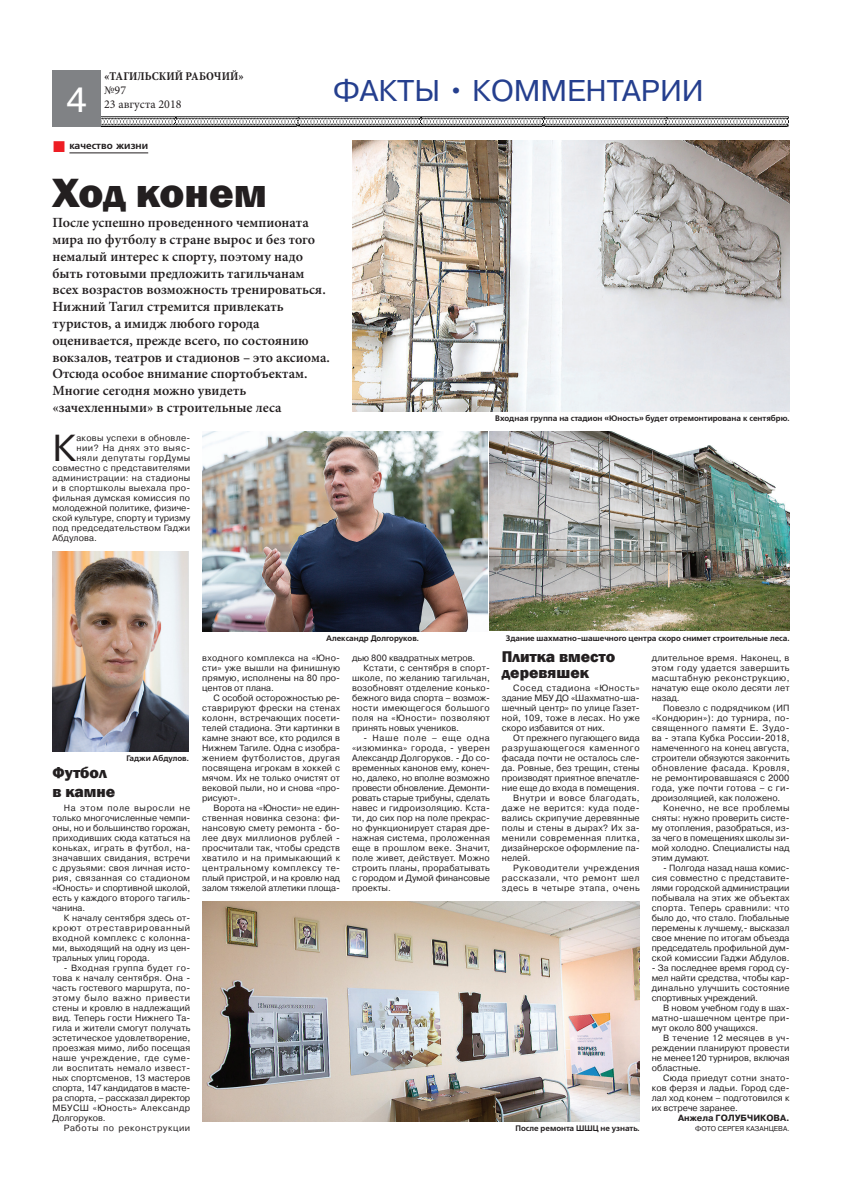
<style>
.page{position:relative;width:842px;height:1191px;background:#fff}
.page>*{position:absolute;margin:0;border:0;box-sizing:border-box;transform-origin:0 0}
.ЗАГОЛОВОК_30{font:800 42px "Franklin Gothic";color:#231f20}
.ОСНОВНОЙ{font:37.6px "Pragmatica C";color:#231f20}
.t1{font:35px "Pragmatica C";color:#fff}
.ТЕМА_ПОЛОСЫ{font:30px "Pragmatica C";color:#253f8e}
.ЗАГОЛОВОК_12{font:800 16px/16px "Franklin Gothic";color:#231f20}
.ПОДЗАГОЛОВОК{font:600 14px/16.8px "Minion Pro";color:#231f20}
.КОЛОНТИТУЛ{font:700 condensed 12px "Minion Pro";color:#231f20}
.КОЛОНТИТУЛ_-_НОМЕР_И{font:12px "Minion Pro";color:#231f20}
.t2{font:700 10px "Free Set C";color:#231f20}
.ОСНОВНОЙ-2{font:9px/10px "Pragmatica C";letter-spacing:.01em;color:#231f20;text-align:justify}
.ОСНОВНОЙ-3{font:9px "Pragmatica C";letter-spacing:.04em;color:#231f20}
.ОСНОВНОЙ-4{font:9px "Pragmatica C";letter-spacing:.035em;color:#231f20}
.ОСНОВНОЙ-5{font:9px "Pragmatica C";letter-spacing:.065em;color:#231f20}
.ОСНОВНОЙ-6{font:9px "Pragmatica C";letter-spacing:.03em;color:#231f20}
.ОСНОВНОЙ-7{font:9px "Pragmatica C";letter-spacing:.05em;color:#231f20}
.ОСНОВНОЙ-8{font:9px "Pragmatica C";letter-spacing:.055em;color:#231f20}
.АТОПОДПИСЬ{font:700 9px "Pragmatica C";color:#231f20}
.ФОТОПОДПИСЬ{font:700 8px "Free Set C";color:#231f20}
.КАЗАНЦЕВ-АНТОНОВ{font:7px "Pragmatica C";color:#231f20}
</style>
<div class="page">
<svg style="left:101px;top:116px;width:688px;height:11px"></svg>
<div style="left:52px;top:71px;width:49px;height:56px;background:#808285"></div>
<hr style="left:69px;top:153px;width:79px;height:1px;background:#231f20">
<img style="left:352px;top:141px;width:437px;height:270px">
<img style="left:202px;top:431px;width:285px;height:200px">
<img style="left:490px;top:431px;width:299px;height:200px">
<img style="left:202px;top:901px;width:438px;height:220px">
<img style="left:52px;top:551px;width:137px;height:200px">
<p class="t1" style="left:67px;top:81px;width:22px">4</p>
<p class="КОЛОНТИТУЛ" style="left:104px;top:67px;width:141px">«ТАГИЛЬСКИЙ РАБОЧИЙ»</p>
<p class="КОЛОНТИТУЛ_-_НОМЕР_И" style="left:104px;top:82px;width:23px">№97</p>
<p class="КОЛОНТИТУЛ_-_НОМЕР_И" style="left:104px;top:97px;width:79px">23 августа 2018</p>
<p class="ТЕМА_ПОЛОСЫ" style="left:333px;top:74px;width:372px">ФАКТЫ • КОММЕНТАРИИ</p>
<p class="t2" style="left:69px;top:139px;width:80px">качество жизни</p>
<p class="ЗАГОЛОВОК_30" style="left:52px;top:166px;width:216px">Ход конем</p>
<p class="ПОДЗАГОЛОВОК" style="left:52px;top:214px;width:279px">После успешно проведенного чемпионата мира по футболу в стране вырос и без того немалый интерес к спорту, поэтому надо быть готовыми предложить тагильчанам всех возрастов возможность тренироваться.<br>Нижний Тагил стремится привлекать туристов, а имидж любого города оценивается, прежде всего, по состоянию вокзалов, театров и стадионов – это аксиома.<br>Отсюда особое внимание спортобъектам.<br>Многие сегодня можно увидеть «зачехленными» в строительные леса</p>
<p class="ОСНОВНОЙ" style="left:52px;top:427px;width:25px">К</p>
<p class="ОСНОВНОЙ-6" style="left:76px;top:433px;width:115px">аковы успехи в обновле-</p>
<p class="ОСНОВНОЙ-8" style="left:76px;top:443px;width:115px">нии? На днях это выяс-</p>
<p class="ОСНОВНОЙ-7" style="left:76px;top:453px;width:115px">няли депутаты горДумы</p>
<p class="ОСНОВНОЙ-2" style="left:52px;top:463px;width:139px">совместно с представителями</p>
<p class="ОСНОВНОЙ-3" style="left:52px;top:473px;width:139px">администрации: на стадионы</p>
<p class="ОСНОВНОЙ-4" style="left:52px;top:483px;width:139px">и в спортшколы выехала про-</p>
<p class="ОСНОВНОЙ-2" style="left:52px;top:493px;width:139px">фильная думская комиссия по</p>
<p class="ОСНОВНОЙ-2" style="left:52px;top:503px;width:139px">молодежной политике, физиче-</p>
<p class="ОСНОВНОЙ-2" style="left:52px;top:513px;width:139px">ской культуре, спорту и туризму</p>
<p class="ОСНОВНОЙ-2" style="left:52px;top:523px;width:139px">под председательством Гаджи</p>
<p class="ОСНОВНОЙ-2" style="left:52px;top:533px;width:46px">Абдулова.</p>
<p class="ФОТОПОДПИСЬ" style="left:326px;top:633px;width:94px">Александр Долгоруков.</p>
<p class="ФОТОПОДПИСЬ" style="left:495px;top:413px;width:296px">Входная группа на стадион «Юность» будет отремонтирована к сентябрю.</p>
<p class="ФОТОПОДПИСЬ" style="left:506px;top:633px;width:285px">Здание шахматно-шашечного центра скоро снимет строительные леса.</p>
<p class="ФОТОПОДПИСЬ" style="left:127px;top:753px;width:64px">Гаджи Абдулов.</p>
<p class="ЗАГОЛОВОК_12" style="left:52px;top:763px;width:64px;line-height:19.2px">Футбол в камне</p>
<p class="ОСНОВНОЙ-2" style="left:52px;top:803px;width:139px;text-indent:11px">На этом поле выросли не только многочисленные чемпи&shy;оны, но и большинство горожан, приходивших сюда кататься на коньках, играть в футбол, на&shy;значавших свидания, встречи с друзьями: своя личная исто&shy;рия, связанная со стадионом «Юность» и спортивной школой, есть у каждого второго тагиль&shy;чанина.</p>
<p class="ОСНОВНОЙ-2" style="left:52px;top:913px;width:139px;text-indent:11px">К началу сентября здесь от&shy;кроют отреставрированный входной комплекс с колонна&shy;ми, выходящий на одну из цен&shy;тральных улиц города.</p>
<p class="ОСНОВНОЙ-2" style="left:52px;top:963px;width:139px;text-indent:11px">- Входная группа будет го&shy;това к началу сентября. Она - часть гостевого маршрута, по&shy;этому было важно привести стены и кровлю в надлежащий вид. Теперь гости Нижнего Та&shy;гила и жители смогут получать эстетическое удовлетворение, проезжая мимо, либо посещая наше учреждение, где суме&shy;ли воспитать немало извест&shy;ных спортсменов, 13 мастеров спорта, 147 кандидатов в масте&shy;ра спорта, – рассказал директор МБУСШ «Юность» Александр Долгоруков.</p>
<p class="ОСНОВНОЙ-5" style="left:64px;top:1123px;width:128px">Работы по реконструкции</p>
<p class="ОСНОВНОЙ-2" style="left:202px;top:653px;width:139px">входного комплекса на «Юно&shy;сти» уже вышли на финишную прямую, исполнены на 80 про&shy;центов от плана.</p>
<p class="ОСНОВНОЙ-2" style="left:202px;top:693px;width:139px;text-indent:11px">С особой осторожностью ре&shy;ставрируют фрески на стенах колонн, встречающих посети&shy;телей стадиона. Эти картинки в камне знают все, кто родился в Нижнем Тагиле. Одна с изобра&shy;жением футболистов, другая посвящена игрокам в хоккей с мячом. Их не только очистят от вековой пыли, но и снова «про&shy;рисуют».</p>
<p class="ОСНОВНОЙ-2" style="left:202px;top:803px;width:139px;text-indent:11px">Ворота на «Юности» не един&shy;ственная новинка сезона: фи&shy;нансовую смету ремонта - бо&shy;лее двух миллионов рублей - просчитали так, чтобы средств хватило и на примыкающий к центральному комплексу те&shy;плый пристрой, и на кровлю над залом тяжелой атлетики площа-</p>
<p class="ОСНОВНОЙ-2" style="left:352px;top:653px;width:125px">дью 800 квадратных метров.</p>
<p class="ОСНОВНОЙ-2" style="left:352px;top:663px;width:139px;text-align:left;text-indent:11px">Кстати, с сентября в спорт&shy;школе, по желанию тагильчан, возобновят отделение конько&shy;бежного вида спорта – возмож&shy;ности имеющегося большого поля на «Юности» позволяют принять новых учеников.</p>
<p class="ОСНОВНОЙ-2" style="left:352px;top:733px;width:139px;text-indent:11px">- Наше поле – еще одна «изюминка» города, - уверен Александр Долгоруков. - До со&shy;временных канонов ему, конеч&shy;но, далеко, но вполне возможно провести обновление. Демонти&shy;ровать старые трибуны, сделать навес и гидроизоляцию. Кста&shy;ти, до сих пор на поле прекрас&shy;но функционирует старая дре&shy;нажная система, проложенная еще в прошлом веке. Значит, поле живет, действует. Можно строить планы, прорабатывать с городом и Думой финансовые проекты.</p>
<p class="ЗАГОЛОВОК_12" style="left:502px;top:649px;width:115px">Плитка вместо деревяшек</p>
<p class="ОСНОВНОЙ-2" style="left:502px;top:683px;width:139px;text-indent:11px">Сосед стадиона «Юность» здание МБУ ДО «Шахматно-ша&shy;шечный центр» по улице Газет&shy;ной, 109, тоже в лесах. Но уже скоро избавится от них.</p>
<p class="ОСНОВНОЙ-2" style="left:502px;top:733px;width:139px;text-indent:11px">От прежнего пугающего вида разрушающегося каменного фасада почти не осталось сле&shy;да. Ровные, без трещин, стены производят приятное впечатле&shy;ние еще до входа в помещения.</p>
<p class="ОСНОВНОЙ-2" style="left:502px;top:793px;width:139px;text-indent:11px">Внутри и вовсе благодать, даже не верится: куда поде&shy;вались скрипучие деревянные полы и стены в дырах? Их за&shy;менили современная плитка, дизайнерское оформление па&shy;нелей.</p>
<p class="ОСНОВНОЙ-2" style="left:502px;top:863px;width:139px;text-indent:11px">Руководители учреждения рассказали, что ремонт шел здесь в четыре этапа, очень</p>
<p class="ФОТОПОДПИСЬ" style="left:515px;top:1123px;width:126px">После ремонта ШШЦ не узнать.</p>
<p class="ОСНОВНОЙ-2" style="left:652px;top:653px;width:139px">длительное время. Наконец, в этом году удается завершить масштабную реконструкцию, начатую еще около десяти лет назад.</p>
<p class="ОСНОВНОЙ-2" style="left:652px;top:703px;width:139px;text-indent:11px">Повезло с подрядчиком (ИП «Кондюрин»): до турнира, по&shy;священного памяти Е. Зудо&shy;ва - этапа Кубка России-2018, намеченного на конец августа, строители обязуются закончить обновление фасада. Кровля, не ремонтировавшаяся с 2000 года, уже почти готова – с ги&shy;дроизоляцией, как положено.</p>
<p class="ОСНОВНОЙ-2" style="left:652px;top:803px;width:139px;text-indent:11px">Конечно, не все проблемы сняты: нужно проверить систе&shy;му отопления, разобраться, из&shy;за чего в помещениях школы зи&shy;мой холодно. Специалисты над этим думают.</p>
<p class="ОСНОВНОЙ-2" style="left:652px;top:863px;width:139px;text-indent:11px">- Полгода назад наша комис&shy;сия совместно с представите&shy;лями городской администрации побывала на этих же объектах спорта. Теперь сравнили: что было до, что стало. Глобальные перемены к лучшему,- высказал свое мнение по итогам объезда председатель профильной дум&shy;ской комиссии Гаджи Абдулов.</p>
<p class="ОСНОВНОЙ-2" style="left:652px;top:963px;width:139px">- За последнее время город су&shy;мел найти средства, чтобы кар&shy;динально улучшить состояние спортивных учреждений.</p>
<p class="ОСНОВНОЙ-2" style="left:652px;top:1003px;width:139px;text-indent:11px">В новом учебном году в шах&shy;матно-шашечном центре при&shy;мут около 800 учащихся.</p>
<p class="ОСНОВНОЙ-2" style="left:652px;top:1033px;width:139px;text-indent:11px">В течение 12 месяцев в уч&shy;реждении планируют провести не менее120 турниров, включая областные.</p>
<p class="ОСНОВНОЙ-2" style="left:652px;top:1073px;width:139px;text-indent:11px">Сюда приедут сотни знато&shy;ков ферзя и ладьи. Город сде&shy;лал ход конем – подготовился к их встрече заранее.</p>
<p class="АТОПОДПИСЬ" style="left:678px;top:1113px;width:113px">Анжела ГОЛУБЧИКОВА.</p>
<p class="КАЗАНЦЕВ-АНТОНОВ" style="left:695px;top:1125px;width:96px">ФОТО СЕРГЕЯ КАЗАНЦЕВА.</p>
</div>
